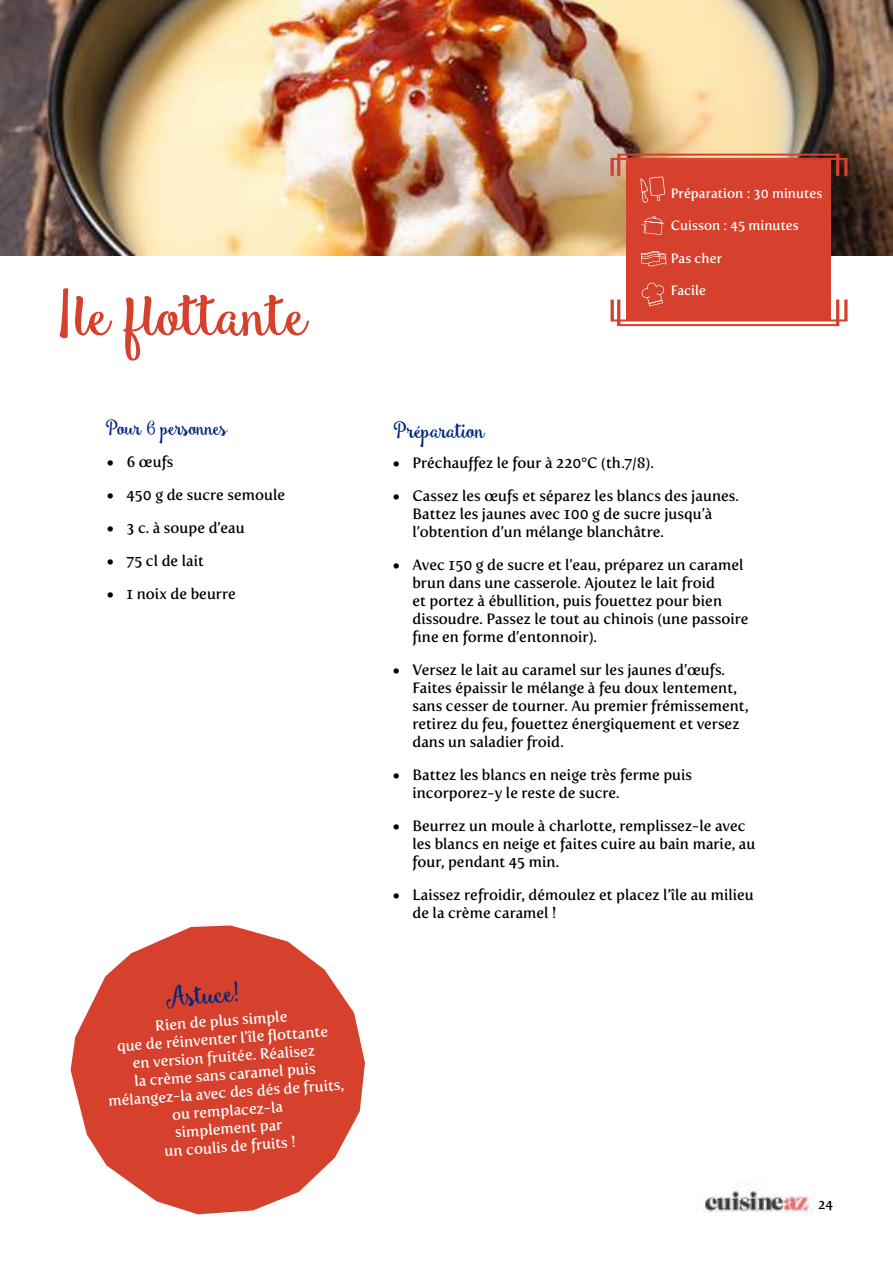
<style>
.page{position:relative;width:893px;height:1263px;background:#fff}
.page>*{position:absolute;margin:0;border:0;box-sizing:border-box;transform-origin:0 0}
.t1{font:60px "Smoothie Shoppe";color:#d5412d}
.t2{font:25.5px "Smoothie Shoppe";color:#00257c}
.t3{font:21px "Smoothie Shoppe";color:#00257c}
.t4{font:19.5px "Smoothie Shoppe";color:#00257c}
.t5{font:15px/18px "Fertigo Pro";color:#000}
.t6{font:15px/18px "Fertigo Pro";color:#fff;text-align:center}
.t7{font:13.5px "Fertigo Pro";color:#fff}
.t8{font:13.5px "Fertigo Pro";color:#000}
</style>
<div class="page">
<img style="left:704px;top:1182px;width:110px;height:30px">
<img style="left:0;top:0;width:893px;height:255px">
<svg style="left:71px;top:925px;width:294px;height:289px"></svg>
<svg style="left:78px;top:929px;width:278px;height:274px;fill:#d5412d"></svg>
<div style="left:626px;top:160px;width:204px;height:159px;background:#d5412d"></div>
<svg style="left:610px;top:154px;width:238px;height:49px"></svg>
<svg style="left:641px;top:216px;width:23px;height:19px"></svg>
<svg style="left:641px;top:251px;width:25px;height:15px"></svg>
<svg style="left:610px;top:282px;width:238px;height:44px"></svg>
<h1 class="t1" style="left:54px;top:276px;width:256px">Ile flottante</h1>
<h3 class="t4" style="left:105px;top:415px;width:124px">Pour 6 personnes</h3>
<p class="t5" style="left:107px;top:453px;width:68px">• 6 œufs</p>
<p class="t5" style="left:107px;top:486px;width:180px">• 450 g de sucre semoule</p>
<p class="t5" style="left:107px;top:519px;width:139px">• 3 c. à soupe d’eau</p>
<p class="t5" style="left:107px;top:552px;width:99px">• 75 cl de lait</p>
<p class="t5" style="left:107px;top:585px;width:130px">• 1 noix de beurre</p>
<h2 class="t2" style="left:164px;top:981px;width:76px;rotate:-4deg">Astuce!</h2>
<p class="t6" style="left:103px;top:1020px;width:237px;rotate:-4deg">Rien de plus simple<br>que de réinventer l’île fl ottante<br>en version fruitée. Réalisez<br>la crème sans caramel puis mélangez-la avec des dés de fruits, ou remplacez-la<br>simplement par<br>un coulis de fruits !</p>
<p class="t7" style="left:671px;top:185px;width:153px">Préparation : 30 minutes</p>
<p class="t7" style="left:671px;top:218px;width:130px">Cuisson : 45 minutes</p>
<p class="t7" style="left:671px;top:250px;width:53px">Pas cher</p>
<p class="t7" style="left:671px;top:283px;width:37px">Facile</p>
<h3 class="t3" style="left:393px;top:416px;width:93px">Préparation</h3>
<p class="t5" style="left:393px;top:453px;width:262px">• Préchauffez le four à 220°C (th.7/8).</p>
<p class="t5" style="left:412px;top:486px;width:328px;text-indent:-20px">• Cassez les œufs et séparez les blancs des jaunes.<br>Battez les jaunes avec 100 g de sucre jusqu’à l’obtention d’un mélange blanchâtre.</p>
<p class="t5" style="left:412px;top:555px;width:337px;text-indent:-20px">• Avec 150 g de sucre et l’eau, préparez un caramel brun dans une casserole. Ajoutez le lait froid<br>et portez à ébullition, puis fouettez pour bien dissoudre. Passez le tout au chinois (une passoire fine en forme d’entonnoir).</p>
<p class="t5" style="left:412px;top:660px;width:338px;text-indent:-20px">• Versez le lait au caramel sur les jaunes d’œufs.<br>Faites épaissir le mélange à feu doux lentement, sans cesser de tourner. Au premier frémissement, retirez du feu, fouettez énergiquement et versez dans un saladier froid.</p>
<p class="t5" style="left:412px;top:765px;width:281px;text-indent:-20px">• Battez les blancs en neige très ferme puis incorporez-y le reste de sucre.</p>
<p class="t5" style="left:412px;top:816px;width:344px;text-indent:-20px">• Beurrez un moule à charlotte, remplissez-le avec les blancs en neige et faites cuire au bain marie, au four, pendant 45 min.</p>
<p class="t5" style="left:412px;top:885px;width:343px;text-indent:-20px">• Laissez refroidir, démoulez et placez l’île au milieu de la crème caramel !</p>
<p class="t8" style="left:818px;top:1196px;width:16px">24</p>
</div>
